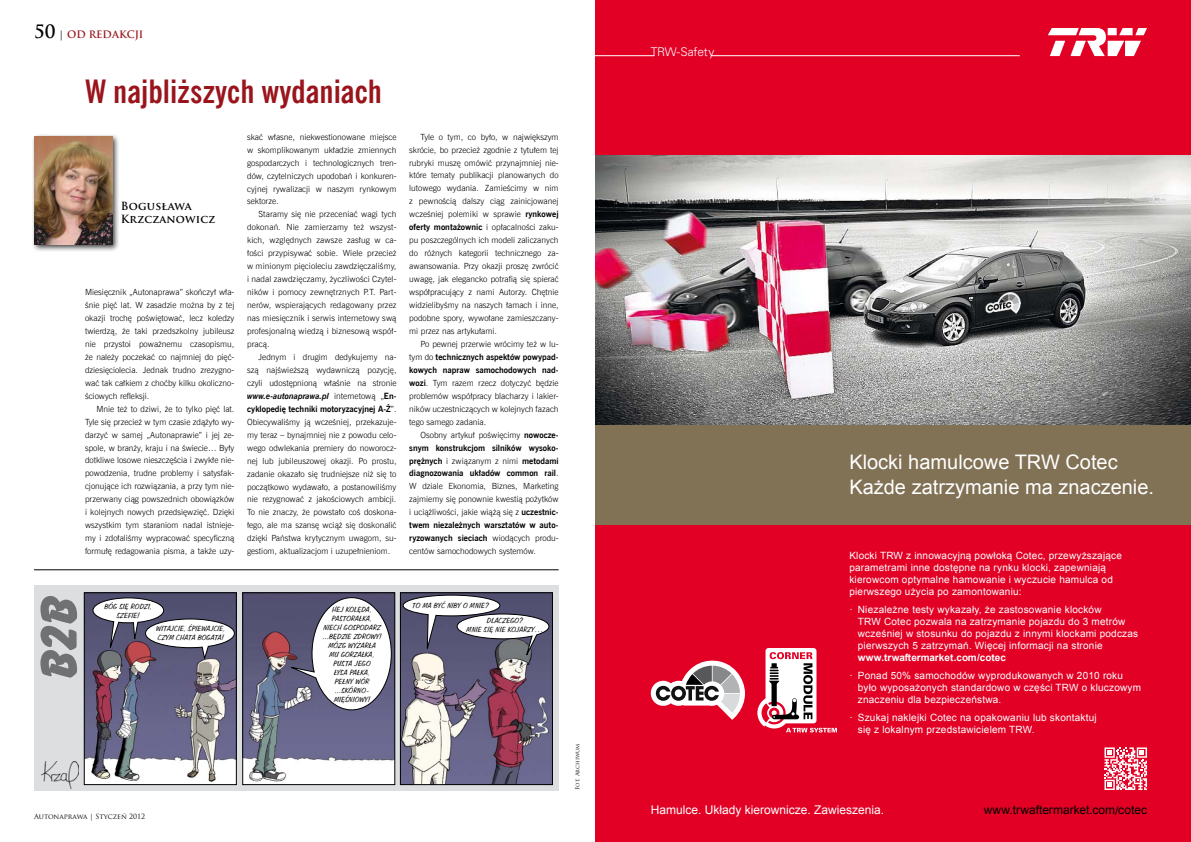
<style>
.page{position:relative;width:1191px;height:842px;background:#fff}
.page>*{position:absolute;margin:0;border:0;box-sizing:border-box;transform-origin:0 0}
.t1{font:52px "Balloon X Bd EU";color:#707172}
.t2{font:700 32px "News Goth Cn EU";color:#9a141c}
.t3{font:20px/25px "Arial";color:#fff}
.t4{font:12px "Arial";color:#fff}
.t5{font:12px "Arial";color:#000}
.t6{font:300 12px "Univers LT Std";letter-spacing:-.01em;color:#fff}
.t7{font:700 11px/13.2px "Trajan Pro";letter-spacing:.02em;color:#000}
.t8{font:10px/12px "Arial";letter-spacing:.02em;color:#fff}
.t9{font:700 10px "Arial";color:#fff}
.t10{font:700 10px "Trajan Pro";color:#9a141c}
.t11{font:8.5px/13px "News Goth Lt EU";color:#000;text-align:justify}
.t12{font:700 8.5px/13px "News Goth EU";color:#000}
.t13{font:8.5px/9px "Freehand 575 EU";letter-spacing:-.005em;color:#000;scale:1.04 1}
.t14{font:7px "Trajan Pro";color:#000}
.t15{font:5.5px "Trajan Pro";letter-spacing:-.005em;color:#000}
.s1{font-size:18px;color:#000}
.s2{font-weight:400;color:#000}
.s3{font-style:italic}
.s4{font-family:"News Goth Lt EU";font-weight:400}
.s5{font-family:"News Goth EU";font-weight:700}
</style>
<div class="page">
<div style="left:34px;top:586px;width:524px;height:205px;background:#dddedf"></div>
<img style="left:86px;top:594px;width:149px;height:189px">
<div style="left:84px;top:592px;width:153px;height:193px;border:1px solid #000"></div>
<img style="left:244px;top:594px;width:149px;height:189px">
<div style="left:242px;top:592px;width:153px;height:193px;border:1px solid #000"></div>
<img style="left:402px;top:594px;width:149px;height:189px">
<div style="left:400px;top:592px;width:153px;height:193px;border:1px solid #000"></div>
<img style="left:42px;top:762px;width:37px;height:26px">
<hr style="left:34px;top:570px;width:524px;height:1px;background:#000">
<div style="left:31px;top:133px;width:89px;height:119px;background:#000;opacity:.75"></div>
<img style="left:35px;top:137px;width:78px;height:108px">
<div style="left:595px;top:0;width:596px;height:842px;background:#e20025"></div>
<img style="left:595px;top:155px;width:596px;height:270px">
<div style="left:595px;top:425px;width:596px;height:99px;background:#817155"></div>
<svg style="left:757px;top:648px;width:80px;height:84px"></svg>
<svg style="left:651px;top:661px;width:94px;height:59px"></svg>
<svg style="left:1048px;top:28px;width:99px;height:28px"></svg>
<svg style="left:1104px;top:747px;width:43px;height:43px"></svg>
<hr style="left:711px;top:55px;width:308px;height:1px;background:#fff">
<hr style="left:595px;top:55px;width:59px;height:1px;background:#fff">
<svg style="left:403px;top:595px;width:146px;height:65px;background:#8f8e9f"></svg>
<svg style="left:92px;top:597px;width:143px;height:63px;background:#938d9e"></svg>
<svg style="left:287px;top:597px;width:105px;height:113px;background:#b9b8c4"></svg>
<p class="t10" style="left:34px;top:28px;width:111px"><span class="s1">50</span> <span class="s2">|</span> OD REDAKCJI</p>
<h2 class="t2" style="left:85px;top:72px;width:298px">W najbliższych wydaniach</h2>
<p class="t7" style="left:121px;top:200px;width:96px">Bogusława<br>Krzczanowicz</p>
<p class="t11" style="left:85px;top:286px;width:151px">Miesięcznik „Autonaprawa” skończył wła&shy;śnie pięć lat. W zasadzie można by z tej okazji trochę poświętować, lecz koledzy twierdzą, że taki przedszkolny jubileusz nie przystoi poważnemu czasopismu, że należy poczekać co najmniej do pięć&shy;dziesięciolecia. Jednak trudno zrezygno&shy;wać tak całkiem z choćby kilku okoliczno&shy;ściowych refleksji.</p>
<p class="t11" style="left:85px;top:402px;width:151px;text-indent:11px">Mnie też to dziwi, że to tylko pięć lat.<br>Tyle się przecież w tym czasie zdążyło wy&shy;darzyć w samej „Autonaprawie” i jej ze&shy;spole, w branży, kraju i na świecie… Były dotkliwe losowe nieszczęścia i zwykłe nie&shy;powodzenia, trudne problemy i satysfak&shy;cjonujące ich rozwiązania, a przy tym nie&shy;przerwany ciąg powszednich obowiązków i kolejnych nowych przedsięwzięć. Dzięki wszystkim tym staraniom nadal istnieje&shy;my i zdołaliśmy wypracować specyficzną formułę redagowania pisma, a także uzy-</p>
<p class="t11" style="left:247px;top:130px;width:151px">skać własne, niekwestionowane miejsce w skomplikowanym układzie zmiennych gospodarczych i technologicznych tren&shy;dów, czytelniczych upodobań i konkuren&shy;cyjnej rywalizacji w naszym rynkowym sektorze.</p>
<p class="t11" style="left:247px;top:208px;width:151px;text-indent:11px">Staramy się nie przeceniać wagi tych dokonań. Nie zamierzamy też wszyst&shy;kich, względnych zawsze zasług w ca&shy;łości przypisywać sobie. Wiele przecież w minionym pięcioleciu zawdzięczaliśmy, i nadal zawdzięczamy, życzliwości Czytel&shy;ników i pomocy zewnętrznych P.T. Part&shy;nerów, wspierających redagowany przez nas miesięcznik i serwis internetowy swą profesjonalną wiedzą i biznesową współ&shy;pracą.</p>
<p class="t11" style="left:247px;top:351px;width:151px;text-indent:11px">Jednym i drugim dedykujemy na&shy;szą najświeższą wydawniczą pozycję, czyli udostępnioną właśnie na stronie</p>
<p class="t12" style="left:247px;top:390px;width:151px"><span class="s3">www.e-autonaprawa.pl</span> <span class="s4">internetową „</span>En&shy;cyklopedię techniki motoryzacyjnej A-Ż<span class="s4">”.</span></p>
<p class="t11" style="left:247px;top:415px;width:151px">Obiecywaliśmy ją wcześniej, przekazuje&shy;my teraz – bynajmniej nie z powodu celo&shy;wego odwlekania premiery do noworocz&shy;nej lub jubileuszowej okazji. Po prostu, zadanie okazało się trudniejsze niż się to początkowo wydawało, a postanowiliśmy nie rezygnować z jakościowych ambicji.<br>To nie znaczy, że powstało coś doskona&shy;łego, ale ma szansę wciąż się doskonalić dzięki Państwa krytycznym uwagom, su&shy;gestiom, aktualizacjom i uzupełnieniom.</p>
<p class="t11" style="left:409px;top:130px;width:151px;text-indent:11px">Tyle o tym, co było, w największym skrócie, bo przecież zgodnie z tytułem tej rubryki muszę omówić przynajmniej nie&shy;które tematy publikacji planowanych do lutowego wydania. Zamieścimy w nim z pewnością dalszy ciąg zainicjowanej wcześniej polemiki w sprawie <span class="s5">rynkowej oferty montażownic</span> i opłacalności zaku&shy;pu poszczególnych ich modeli zaliczanych do różnych kategorii technicznego za&shy;awansowania. Przy okazji proszę zwrócić uwagę, jak elegancko potrafią się spierać współpracujący z nami Autorzy. Chętnie widzielibyśmy na naszych łamach i inne, podobne spory, wywołane zamieszczany&shy;mi przez nas artykułami.</p>
<p class="t11" style="left:420px;top:337px;width:139px">Po pewnej przerwie wrócimy też w lu-</p>
<p class="t12" style="left:409px;top:351px;width:151px"><span class="s4">tym do</span> technicznych aspektów powypad&shy;kowych napraw samochodowych nad-</p>
<p class="t11" style="left:409px;top:376px;width:151px"><span class="s5">wozi</span>. Tym razem rzecz dotyczyć będzie problemów współpracy blacharzy i lakier&shy;ników uczestniczących w kolejnych fazach tego samego zadania.</p>
<p class="t11" style="left:420px;top:428px;width:139px">Osobny artykuł poświęcimy <span class="s5">nowocze-</span></p>
<p class="t12" style="left:409px;top:441px;width:151px;text-align:justify">snym konstrukcjom silników wysoko&shy;prężnych <span class="s4">i związanym z nimi</span> metodami diagnozowania układów common rail<span class="s4">.</span></p>
<p class="t11" style="left:409px;top:480px;width:151px">W dziale Ekonomia, Biznes, Marketing zajmiemy się ponownie kwestią pożytków i uciążliwości, jakie wiążą się z <span class="s5">uczestnic-</span></p>
<p class="t12" style="left:409px;top:519px;width:151px">twem niezależnych warsztatów w auto&shy;ryzowanych sieciach <span class="s4">wiodących produ-</span></p>
<p class="t11" style="left:409px;top:545px;width:128px">centów samochodowych systemów.</p>
<h1 class="t1" style="left:27px;top:679px;width:84px;rotate:-90deg">B2B</h1>
<p class="t13" style="left:104px;top:602px;width:47px;text-align:center">BÓG SIĘ RODZI,<br>SZEFIE!</p>
<p class="t13" style="left:323px;top:605px;width:58px;text-align:center">HEJ KOLĘDA,<br>PASTORAŁKA,<br>NIECH GOSPODARZ ...BĘDZIE ZDROWY!<br>MÓZG WYŻARŁA<br>MU GORZAŁKA,<br>PUSTA JEGO<br>ŁYSA PAŁKA,<br>PEŁNY WÓR ...SKÓRNO-<br>MIĘŚNIOWY!</p>
<p class="t13" style="left:156px;top:624px;width:68px">WITAJCIE, ŚPIEWAJCIE,<br>CZYM CHATA BOGATA!</p>
<p class="t13" style="left:487px;top:598px;width:36px;line-height:14.9px;text-indent:-75px">TO MA BYĆ NIBY O MNIE?<br>DLACZEGO?</p>
<p class="t13" style="left:466px;top:625px;width:75px">MNIE SIĘ NIE KOJARZY…</p>
<p class="t14" style="left:34px;top:812px;width:113px">Autonaprawa | Styczeń 2012</p>
<p class="t15" style="left:574px;top:790px;width:48px;rotate:-90deg">Fot. Archiwum</p>
<h3 class="t6" style="left:651px;top:45px;width:65px">TRW-Safety</h3>
<h3 class="t3" style="left:849px;top:450px;width:306px">Klocki hamulcowe TRW Cotec<br>Każde zatrzymanie ma znaczenie.</h3>
<p class="t8" style="left:849px;top:550px;width:274px">Klocki TRW z innowacyjną powłoką Cotec, przewyższające parametrami inne dostępne na rynku klocki, zapewniają kierowcom optymalne hamowanie i wyczucie hamulca od pierwszego użycia po zamontowaniu:</p>
<p class="t8" style="left:858px;top:604px;width:282px;text-indent:-8px">· Niezależne testy wykazały, że zastosowanie klocków<br>TRW Cotec pozwala na zatrzymanie pojazdu do 3 metrów wcześniej w stosunku do pojazdu z innymi klockami podczas pierwszych 5 zatrzymań. Więcej informacji na stronie</p>
<p class="t9" style="left:858px;top:651px;width:150px">www.trwaftermarket.com/cotec</p>
<p class="t8" style="left:858px;top:669px;width:285px;text-indent:-8px">· Ponad 50% samochodów wyprodukowanych w 2010 roku było wyposażonych standardowo w części TRW o kluczowym znaczeniu dla bezpieczeństwa.</p>
<p class="t8" style="left:858px;top:711px;width:240px;text-indent:-8px">· Szukaj naklejki Cotec na opakowaniu lub skontaktuj się z lokalnym przedstawicielem TRW.</p>
<h3 class="t4" style="left:651px;top:802px;width:235px">Hamulce. Układy kierownicze. Zawieszenia.</h3>
<h3 class="t5" style="left:983px;top:802px;width:165px">www.trwaftermarket.com/cotec</h3>
</div>
